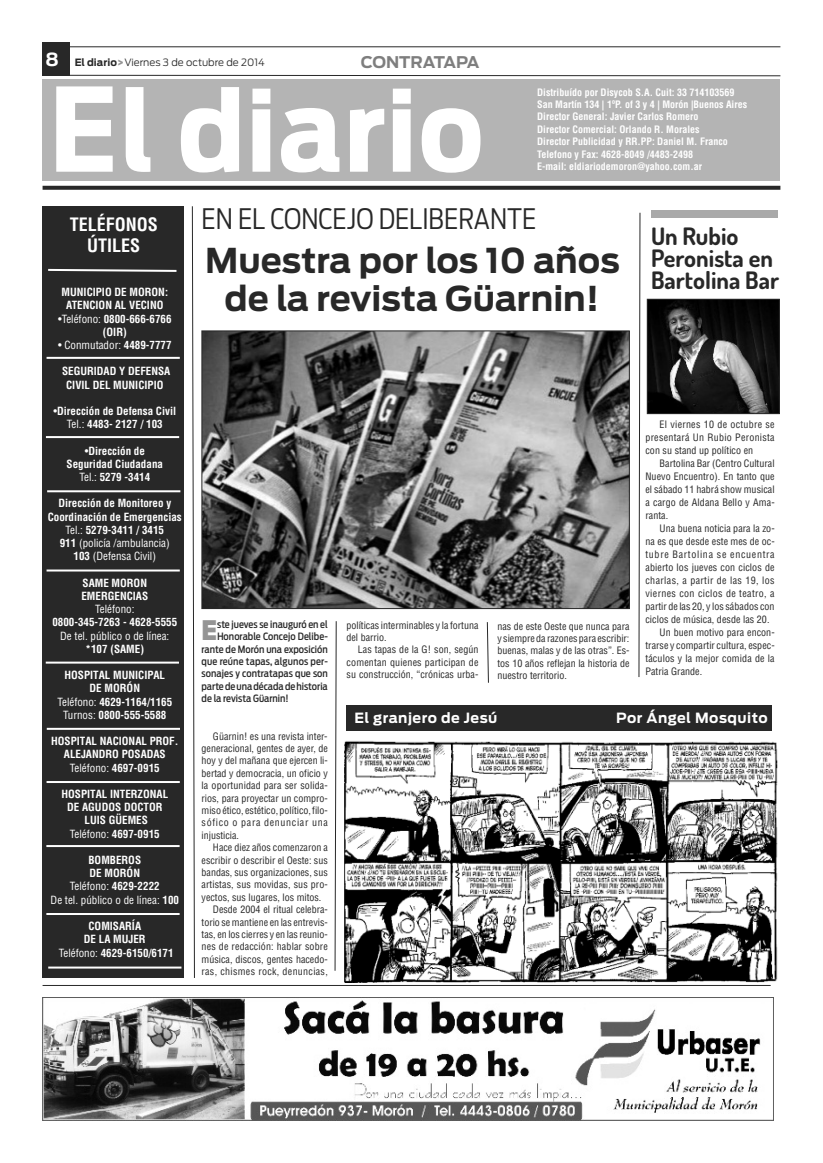
<style>
.page{position:relative;width:823px;height:1163px;background:#fff}
.page>*{position:absolute;margin:0;border:0;box-sizing:border-box;transform-origin:0 0}
.t1{font:700 110px "Antenna Cond";letter-spacing:.015em;color:#fff;scale:1.07 1}
.t2{font:700 34px/38px "Antenna";color:#282828;text-align:center}
.t3{font:300 28px "Antenna Cond";color:#282828}
.t4{font:900 26.7px "Antenna Cond";color:#949494}
.t5{font:700 24px/22px "Dosis";color:#282828}
.t6{font:700 condensed 18px/21.6px "Helvetica";color:#fff;text-align:center}
.t7{font:700 16px "Antenna";letter-spacing:-.02em;color:#7e7e7e}
.t8{font:700 14px "Antenna";letter-spacing:.035em;color:#fff}
.t9{font:700 condensed 11px/13.2px "Helvetica";color:#fff;text-align:center}
.t10{font:condensed 11px/13.2px "Helvetica";color:#fff;text-align:center}
.t11{font:condensed 10px/12.4px "Helvetica";letter-spacing:.005em;color:#282828;text-align:justify}
.t12{font:700 condensed 10px/12.4px "Helvetica";color:#fff}
.t13{font:500 10px "Antenna Cond";color:#282828}
.t14{font:300 10px "Antenna";color:#282828}
.t15{font:condensed 10px "Helvetica";letter-spacing:.03em;color:#282828}
.t16{font:condensed 10px "Helvetica";letter-spacing:.04em;color:#282828}
.t17{font:condensed 10px "Helvetica";letter-spacing:.035em;color:#282828}
.t18{font:condensed 10px "Helvetica";letter-spacing:.07em;color:#282828}
.s1{font-weight:700;font-size:18px;color:#fff}
.s2{font-weight:700}
.s3{font-weight:900;color:#949494}
.s4{font-size:115px}
.s5{font-weight:400}
</style>
<div class="page">
<div style="left:43px;top:43px;width:27px;height:33px;background:#282828"></div>
<hr style="left:43px;top:47px;width:737px;height:1px;background:#282828">
<svg style="left:42px;top:74px;width:739px;height:3px"></svg>
<svg style="left:43px;top:186px;width:737px;height:4px;background:#343434"></svg>
<div style="left:43px;top:79px;width:737px;height:102px;background:#b4b4b4"></div>
<img style="left:43px;top:997px;width:729px;height:123px">
<img style="left:344px;top:741px;width:433px;height:241px">
<hr style="left:43px;top:985px;width:727px;height:1px;background:#282828">
<div style="left:346px;top:705px;width:425px;height:25px;background:#282828"></div>
<svg style="left:192px;top:206px;width:3px;height:772px"></svg>
<svg style="left:334px;top:621px;width:2px;height:350px"></svg>
<svg style="left:486px;top:622px;width:2px;height:60px"></svg>
<svg style="left:638px;top:212px;width:2px;height:465px"></svg>
<div style="left:43px;top:206px;width:141px;height:771px;background:#282828"></div>
<hr style="left:47px;top:357px;width:133px;height:2px;background:#fff">
<hr style="left:46px;top:436px;width:133px;height:2px;background:#fff">
<hr style="left:47px;top:490px;width:133px;height:2px;background:#fff">
<hr style="left:46px;top:569px;width:134px;height:2px;background:#fff">
<hr style="left:46px;top:661px;width:133px;height:2px;background:#fff">
<hr style="left:47px;top:727px;width:133px;height:2px;background:#fff">
<hr style="left:47px;top:780px;width:133px;height:2px;background:#fff">
<hr style="left:46px;top:844px;width:133px;height:2px;background:#fff">
<hr style="left:46px;top:912px;width:133px;height:2px;background:#fff">
<hr style="left:48px;top:966px;width:133px;height:2px;background:#fff">
<svg style="left:48px;top:268px;width:129px;height:4px"></svg>
<img style="left:203px;top:332px;width:424px;height:274px">
<div style="left:201px;top:330px;width:428px;height:278px;border:1px solid #282828"></div>
<img style="left:648px;top:301px;width:129px;height:111px">
<div style="left:646px;top:299px;width:133px;height:115px;border:1px solid #282828"></div>
<div style="left:650px;top:210px;width:127px;height:8px;background:#a9a9a9"></div>
<p class="t14" style="left:46px;top:56px;width:220px"><span class="s1">8</span> <span class="s2">El diario</span><span class="s3">&gt;</span>Viernes 3 de octubre de 2014</p>
<h3 class="t7" style="left:360px;top:52px;width:120px">CONTRATAPA</h3>
<h1 class="t1" style="left:49px;top:66px;width:407px"><span class="s4">E</span>l diario</h1>
<p class="t12" style="left:537px;top:87px;width:211px">Distribuído por Disycob S.A. Cuit: 33 714103569<br>San Martín 134 | 1ºP. of 3 y 4 | Morón |Buenos Aires Director General: Javier Carlos Romero<br>Director Comercial: Orlando R. Morales<br>Director Publicidad y RR.PP: Daniel M. Franco Telefono y Fax: 4628-8049 /4483-2498<br>E-mail: eldiariodemoron@yahoo.com.ar</p>
<h3 class="t6" style="left:70px;top:215px;width:90px">TELÉFONOS<br>ÚTILES</h3>
<h3 class="t3" style="left:201px;top:202px;width:336px">EN EL CONCEJO DELIBERANTE</h3>
<h3 class="t5" style="left:650px;top:225px;width:129px">Un Rubio<br>Peronista en<br>Bartolina Bar</h3>
<h2 class="t2" style="left:205px;top:242px;width:416px">Muestra por los 10 años de la revista Güarnin!</h2>
<p class="t9" style="left:62px;top:286px;width:108px">MUNICIPIO DE MORON:<br>ATENCION AL VECINO</p>
<p class="t9" style="left:58px;top:313px;width:115px"><span class="s5">•Teléfono:</span> 0800-666-6766 (OIR)</p>
<p class="t10" style="left:58px;top:339px;width:115px">• Conmutador: <span class="s2">4489-7777</span></p>
<p class="t9" style="left:62px;top:365px;width:110px">SEGURIDAD Y DEFENSA<br>CIVIL DEL MUNICIPIO</p>
<p class="t9" style="left:53px;top:405px;width:124px"><span class="s5">•</span>Dirección de Defensa Civil<br><span class="s5">Tel.:</span> 4483- 2127 / 103</p>
<p class="t9" style="left:67px;top:445px;width:98px"><span class="s5">•</span>Dirección de<br>Seguridad Ciudadana<br><span class="s5">Tel.:</span> 5279 -3414</p>
<p class="t9" style="left:48px;top:497px;width:135px">Dirección de Monitoreo y<br>Coordinación de Emergencias<br><span class="s5">Tel.:</span> 5279-3411 / 3415<br>911 <span class="s5">(policía /ambulancia)<br></span>103 <span class="s5">(Defensa Civil)</span></p>
<p class="t9" style="left:81px;top:577px;width:68px;text-align:left">SAME MORON<br>EMERGENCIAS</p>
<p class="t10" style="left:95px;top:603px;width:41px">Teléfono:</p>
<p class="t9" style="left:52px;top:616px;width:126px">0800-345-7263 - 4628-5555</p>
<p class="t10" style="left:60px;top:629px;width:111px">De tel. público o de línea:</p>
<p class="t9" style="left:86px;top:643px;width:60px">*107 (SAME)</p>
<p class="t9" style="left:57px;top:669px;width:116px">HOSPITAL MUNICIPAL<br>DE MORÓN<br><span class="s5">Teléfono:</span> 4629-1164/1165<br><span class="s5">Turnos:</span> 0800-555-5588</p>
<p class="t9" style="left:51px;top:735px;width:129px">HOSPITAL NACIONAL PROF.<br>ALEJANDRO POSADAS<br><span class="s5">Teléfono:</span> 4697-0915</p>
<p class="t9" style="left:61px;top:788px;width:108px">HOSPITAL INTERZONAL<br>DE AGUDOS DOCTOR<br>LUIS GÜEMES<br><span class="s5">Teléfono:</span> 4697-0915</p>
<p class="t10" style="left:51px;top:854px;width:130px"><span class="s2">BOMBEROS<br>DE MORÓN<br></span>Teléfono: <span class="s2">4629-2222<br></span>De tel. público o de línea: <span class="s2">100</span></p>
<p class="t9" style="left:59px;top:920px;width:116px">COMISARÍA<br>DE LA MUJER<br><span class="s5">Teléfono:</span> 4629-6150/6171</p>
<p class="t11" style="left:645px;top:418px;width:131px;line-height:13px;text-indent:14px">El viernes 10 de octubre se presentará Un Rubio Peronista con su stand up político en</p>
<p class="t11" style="left:645px;top:457px;width:131px;line-height:13px;text-indent:14px">Bartolina Bar (Centro Cultural Nuevo Encuentro). En tanto que el sábado 11 habrá show musical a cargo de Aldana Bello y Ama&shy;ranta.</p>
<p class="t11" style="left:659px;top:522px;width:116px">Una buena noticia para la zo-</p>
<p class="t11" style="left:645px;top:535px;width:131px">na es que desde este mes de oc-</p>
<p class="t18" style="left:645px;top:550px;width:131px">tubre Bartolina se encuentra</p>
<p class="t11" style="left:645px;top:561px;width:131px">abierto los jueves con ciclos de</p>
<p class="t16" style="left:645px;top:576px;width:131px">charlas, a partir de las 19, los</p>
<p class="t17" style="left:645px;top:589px;width:131px">viernes con ciclos de teatro, a</p>
<p class="t11" style="left:645px;top:600px;width:131px">partir de las 20, y los sábados con</p>
<p class="t11" style="left:645px;top:613px;width:125px">ciclos de música, desde las 20.</p>
<p class="t11" style="left:659px;top:626px;width:116px">Un buen motivo para encon-</p>
<p class="t11" style="left:645px;top:639px;width:131px">trarse y compartir cultura, espec-</p>
<p class="t11" style="left:645px;top:652px;width:131px">táculos y la mejor comida de la</p>
<p class="t11" style="left:645px;top:665px;width:58px">Patria Grande.</p>
<h3 class="t4" style="left:201px;top:614px;width:17px">E</h3>
<p class="t13" style="left:217px;top:618px;width:112px">ste jueves se inauguró en el</p>
<p class="t11" style="left:346px;top:619px;width:133px">políticas interminables y la fortuna del barrio.</p>
<p class="t11" style="left:346px;top:644px;width:133px;text-indent:11px">Las tapas de la G! son, según comentan quienes participan de su construcción, “crónicas urba-</p>
<p class="t11" style="left:497px;top:620px;width:133px">nas de este Oeste que nunca para y siempre da razones para escribir: buenas, malas y de las otras”. Es&shy;tos 10 años reflejan la historia de nuestro territorio.</p>
<p class="t13" style="left:217px;top:630px;width:112px">Honorable Concejo Delibe-</p>
<p class="t13" style="left:201px;top:643px;width:128px">rante de Morón una exposición</p>
<p class="t13" style="left:201px;top:655px;width:128px">que reúne tapas, algunos per-</p>
<p class="t13" style="left:201px;top:667px;width:128px">sonajes y contratapas que son</p>
<p class="t13" style="left:201px;top:680px;width:128px">partedeunadécadadehistoria</p>
<p class="t13" style="left:201px;top:692px;width:89px">de la revista Güarnin!</p>
<p class="t11" style="left:201px;top:730px;width:128px;text-indent:11px">Güarnin! es una revista inter&shy;generacional, gentes de ayer, de hoy y del mañana que ejercen li&shy;bertad y democracia, un oficio y la oportunidad para ser solida&shy;rios, para proyectar un compro&shy;miso ético, estético, político,filo&shy;sófico o para denunciar una injusticia.</p>
<p class="t11" style="left:213px;top:842px;width:116px">Hace diez años comenzaron a</p>
<p class="t11" style="left:201px;top:854px;width:128px">escribir o describir el Oeste: sus</p>
<p class="t11" style="left:201px;top:866px;width:128px">bandas, sus organizaciones, sus</p>
<p class="t11" style="left:201px;top:879px;width:128px">artistas, sus movidas, sus pro-</p>
<p class="t11" style="left:201px;top:891px;width:121px">yectos, sus lugares, los mitos.</p>
<p class="t11" style="left:213px;top:904px;width:116px">Desde 2004 el ritual celebra-</p>
<p class="t11" style="left:201px;top:916px;width:128px">torio se mantiene en las entrevis-</p>
<p class="t11" style="left:201px;top:928px;width:128px">tas, en los cierres y en las reunio-</p>
<p class="t11" style="left:201px;top:941px;width:128px">nes de redacción: hablar sobre</p>
<p class="t11" style="left:201px;top:953px;width:128px">música, discos, gentes hacedo-</p>
<p class="t15" style="left:201px;top:967px;width:128px">ras, chismes rock, denuncias,</p>
<h3 class="t8" style="left:354px;top:709px;width:144px">El granjero de Jesú</h3>
<h3 class="t8" style="left:615px;top:709px;width:153px">Por Ángel Mosquito</h3>
</div>
